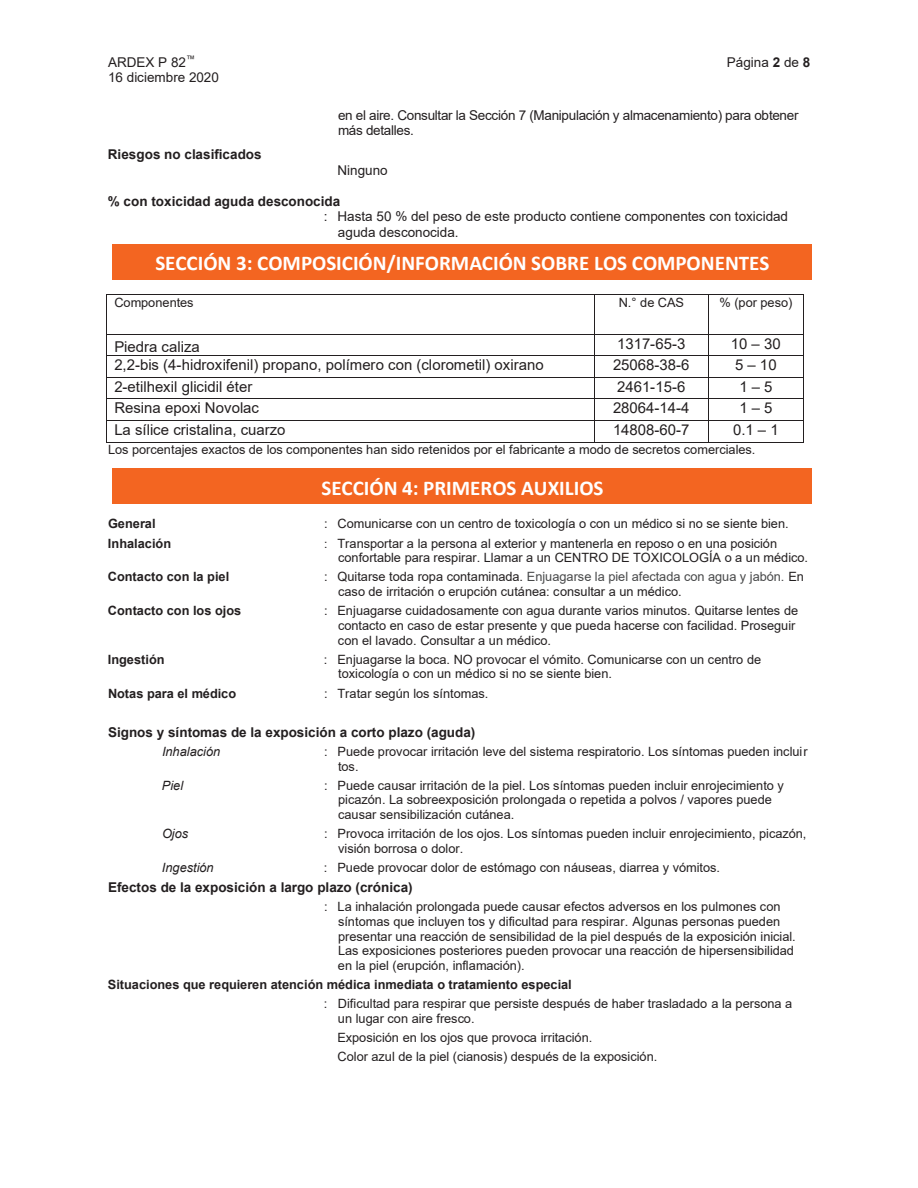
<style>
.page{position:relative;width:918px;height:1188px;background:#fff}
.page>*{position:absolute;margin:0;border:0;box-sizing:border-box;transform-origin:0 0}
.t1{font:700 21px "Calibri";color:#fff}
.t2{font:15px "Arial";color:#231f20}
.t3{font:13.5px/14.9px "Arial";letter-spacing:-.01em;color:#231f20}
.t4{font:700 13.5px "Arial";color:#231f20}
.t5{font:12.75px/14.7px "Arial";letter-spacing:-.005em;color:#231f20}
.t6{font:700 12.75px "Arial";color:#231f20}
.t7{font:italic 12.75px "Arial";color:#231f20}
.s1{font-weight:700}
.s2{font-size:12px}
.s3{color:#474849}
</style>
<div class="page">
<hr style="left:107px;top:295px;width:487px;height:1px;background:#231f20">
<hr style="left:594px;top:295px;width:115px;height:1px;background:#231f20">
<hr style="left:709px;top:295px;width:94px;height:1px;background:#231f20">
<hr style="left:106px;top:295px;width:1px;height:39px;background:#231f20">
<hr style="left:594px;top:295px;width:1px;height:39px;background:#231f20">
<hr style="left:709px;top:295px;width:1px;height:39px;background:#231f20">
<hr style="left:803px;top:295px;width:1px;height:39px;background:#231f20">
<hr style="left:107px;top:334px;width:487px;height:1px;background:#231f20">
<hr style="left:594px;top:334px;width:115px;height:1px;background:#231f20">
<hr style="left:709px;top:334px;width:94px;height:1px;background:#231f20">
<hr style="left:107px;top:355px;width:487px;height:1px;background:#231f20">
<hr style="left:594px;top:355px;width:115px;height:1px;background:#231f20">
<hr style="left:709px;top:355px;width:94px;height:1px;background:#231f20">
<hr style="left:107px;top:377px;width:487px;height:1px;background:#231f20">
<hr style="left:594px;top:377px;width:115px;height:1px;background:#231f20">
<hr style="left:709px;top:377px;width:94px;height:1px;background:#231f20">
<hr style="left:107px;top:399px;width:487px;height:1px;background:#231f20">
<hr style="left:594px;top:399px;width:115px;height:1px;background:#231f20">
<hr style="left:709px;top:399px;width:94px;height:1px;background:#231f20">
<hr style="left:107px;top:420px;width:487px;height:1px;background:#231f20">
<hr style="left:594px;top:420px;width:115px;height:1px;background:#231f20">
<hr style="left:709px;top:420px;width:94px;height:1px;background:#231f20">
<svg style="left:106px;top:334px;width:1px;height:109px"></svg>
<hr style="left:107px;top:442px;width:487px;height:1px;background:#231f20">
<svg style="left:594px;top:335px;width:1px;height:107px"></svg>
<hr style="left:594px;top:442px;width:115px;height:1px;background:#231f20">
<hr style="left:709px;top:442px;width:94px;height:1px;background:#231f20">
<svg style="left:803px;top:334px;width:1px;height:109px"></svg>
<div style="left:112px;top:244px;width:700px;height:36px;background:#f36521"></div>
<div style="left:112px;top:468px;width:700px;height:36px;background:#f36521"></div>
<p class="t3" style="left:108px;top:54px;width:89px">ARDEX P 82<sup>™</sup></p>
<p class="t3" style="left:727px;top:54px;width:85px">Página <span class="s1">2</span> de <span class="s1">8</span></p>
<p class="t3" style="left:108px;top:70px;width:112px">16 diciembre 2020</p>
<p class="t3" style="left:338px;top:108px;width:462px">en el aire. Consultar la Sección 7 (Manipulación y almacenamiento) para obtener más detalles.</p>
<p class="t4" style="left:108px;top:145px;width:155px">Riesgos no clasificados</p>
<p class="t3" style="left:337px;top:162px;width:52px">Ninguno</p>
<p class="t4" style="left:108px;top:192px;width:234px">% con toxicidad aguda desconocida</p>
<p class="t3" style="left:338px;top:209px;width:452px;line-height:15.5px;text-indent:-14px">: Hasta 50 % del peso de este producto contiene componentes con toxicidad aguda desconocida.</p>
<h1 class="t1" style="left:155px;top:249px;width:616px">SECCIÓN 3: COMPOSICIÓN/INFORMACIÓN SOBRE LOS COMPONENTES</h1>
<p class="t5" style="left:114px;top:295px;width:81px">Componentes</p>
<p class="t5" style="left:619px;top:295px;width:67px">N.° de CAS</p>
<p class="t5" style="left:719px;top:295px;width:75px">% (por peso)</p>
<p class="t2" style="left:114px;top:337px;width:87px">Piedra caliza</p>
<p class="t2" style="left:617px;top:333px;width:70px">1317-65-3</p>
<p class="t2" style="left:731px;top:333px;width:51px">10 – 30</p>
<p class="t2" style="left:114px;top:355px;width:431px">2,2-bis (4-hidroxifenil) propano, polímero con (clorometil) oxirano</p>
<p class="t2" style="left:613px;top:355px;width:78px">25068-38-6</p>
<p class="t2" style="left:735px;top:355px;width:43px">5–10</p>
<p class="t2" style="left:114px;top:376px;width:140px">2-etilhexil glicidil éter</p>
<p class="t2" style="left:617px;top:376px;width:70px">2461-15-6</p>
<p class="t2" style="left:739px;top:376px;width:35px">1–5</p>
<p class="t2" style="left:114px;top:398px;width:146px">Resina epoxi Novolac</p>
<p class="t2" style="left:613px;top:398px;width:78px">28064-14-4</p>
<p class="t2" style="left:739px;top:398px;width:35px">1–5</p>
<p class="t2" style="left:114px;top:419px;width:173px">La sílice cristalina, cuarzo</p>
<p class="t2" style="left:613px;top:419px;width:78px">14808-60-7</p>
<p class="t2" style="left:733px;top:419px;width:47px">0.1 – 1</p>
<p class="t5" style="left:108px;top:442px;width:649px">Los porcentajes exactos de los componentes han sido retenidos por el fabricante a modo de secretos comerciales.</p>
<h1 class="t1" style="left:321px;top:473px;width:284px">SECCIÓN 4: PRIMEROS AUXILIOS</h1>
<p class="t6" style="left:108px;top:515px;width:49px">General</p>
<p class="t5" style="left:324px;top:516px;width:466px">: Comunicarse con un centro de toxicología o con un médico si no se siente bien.</p>
<p class="t6" style="left:108px;top:534px;width:65px">Inhalación</p>
<p class="t5" style="left:338px;top:536px;width:472px;text-indent:-14px"><span class="s2">:</span> Transportar a la persona al exterior y mantenerla en reposo o en una posición confortable para respirar. Llamar a un CENTRO DE TOXICOLOGÍA o a un médico.</p>
<p class="t6" style="left:108px;top:568px;width:123px">Contacto con la piel</p>
<p class="t5" style="left:338px;top:570px;width:468px;text-indent:-14px">: Quitarse toda ropa contaminada. <span class="s3">Enjuagarse la piel afectada con agua y jabón.</span> En caso de irritación o erupción cutánea: consultar a un médico.</p>
<p class="t6" style="left:108px;top:602px;width:135px">Contacto con los ojos</p>
<p class="t5" style="left:338px;top:603px;width:462px;text-indent:-14px">: Enjuagarse cuidadosamente con agua durante varios minutos. Quitarse lentes de contacto en caso de estar presente y que pueda hacerse con facilidad. Proseguir con el lavado. Consultar a un médico.</p>
<p class="t6" style="left:108px;top:650px;width:58px">Ingestión</p>
<p class="t5" style="left:338px;top:652px;width:425px;text-indent:-14px">: Enjuagarse la boca. NO provocar el vómito. Comunicarse con un centro de toxicología o con un médico si no se siente bien.</p>
<p class="t6" style="left:108px;top:684px;width:130px">Notas para el médico</p>
<p class="t5" style="left:324px;top:686px;width:166px">: Tratar según los síntomas.</p>
<p class="t4" style="left:108px;top:722px;width:369px">Signos y síntomas de la exposición a corto plazo (aguda)</p>
<p class="t7" style="left:162px;top:743px;width:60px">Inhalación</p>
<p class="t5" style="left:338px;top:744px;width:471px;text-indent:-14px">: Puede provocar irritación leve del sistema respiratorio. Los síntomas pueden incluir tos.</p>
<p class="t7" style="left:162px;top:777px;width:23px">Piel</p>
<p class="t5" style="left:338px;top:778px;width:447px;text-indent:-14px">: Puede causar irritación de la piel. Los síntomas pueden incluir enrojecimiento y picazón. La sobreexposición prolongada o repetida a polvos / vapores puede causar sensibilización cutánea.</p>
<p class="t7" style="left:162px;top:825px;width:28px">Ojos</p>
<p class="t5" style="left:338px;top:826px;width:470px;text-indent:-14px">: Provoca irritación de los ojos. Los síntomas pueden incluir enrojecimiento, picazón, visión borrosa o dolor.</p>
<p class="t7" style="left:162px;top:859px;width:53px">Ingestión</p>
<p class="t5" style="left:324px;top:860px;width:398px">: Puede provocar dolor de estómago con náuseas, diarrea y vómitos.</p>
<p class="t4" style="left:108px;top:878px;width:306px">Efectos de la exposición a largo plazo (crónica)</p>
<p class="t5" style="left:338px;top:899px;width:459px;text-indent:-14px">: La inhalación prolongada puede causar efectos adversos en los pulmones con síntomas que incluyen tos y dificultad para respirar. Algunas personas pueden presentar una reacción de sensibilidad de la piel después de la exposición inicial.<br>Las exposiciones posteriores pueden provocar una reacción de hipersensibilidad en la piel (erupción, inflamación).</p>
<p class="t6" style="left:108px;top:976px;width:465px">Situaciones que requieren atención médica inmediata o tratamiento especial</p>
<p class="t5" style="left:338px;top:997px;width:456px;text-indent:-14px">: Dificultad para respirar que persiste después de haber trasladado a la persona a un lugar con aire fresco.</p>
<p class="t5" style="left:337px;top:1028px;width:322px;line-height:19px">Exposición en los ojos que provoca irritación.<br>Color azul de la piel (cianosis) después de la exposición.</p>
</div>
